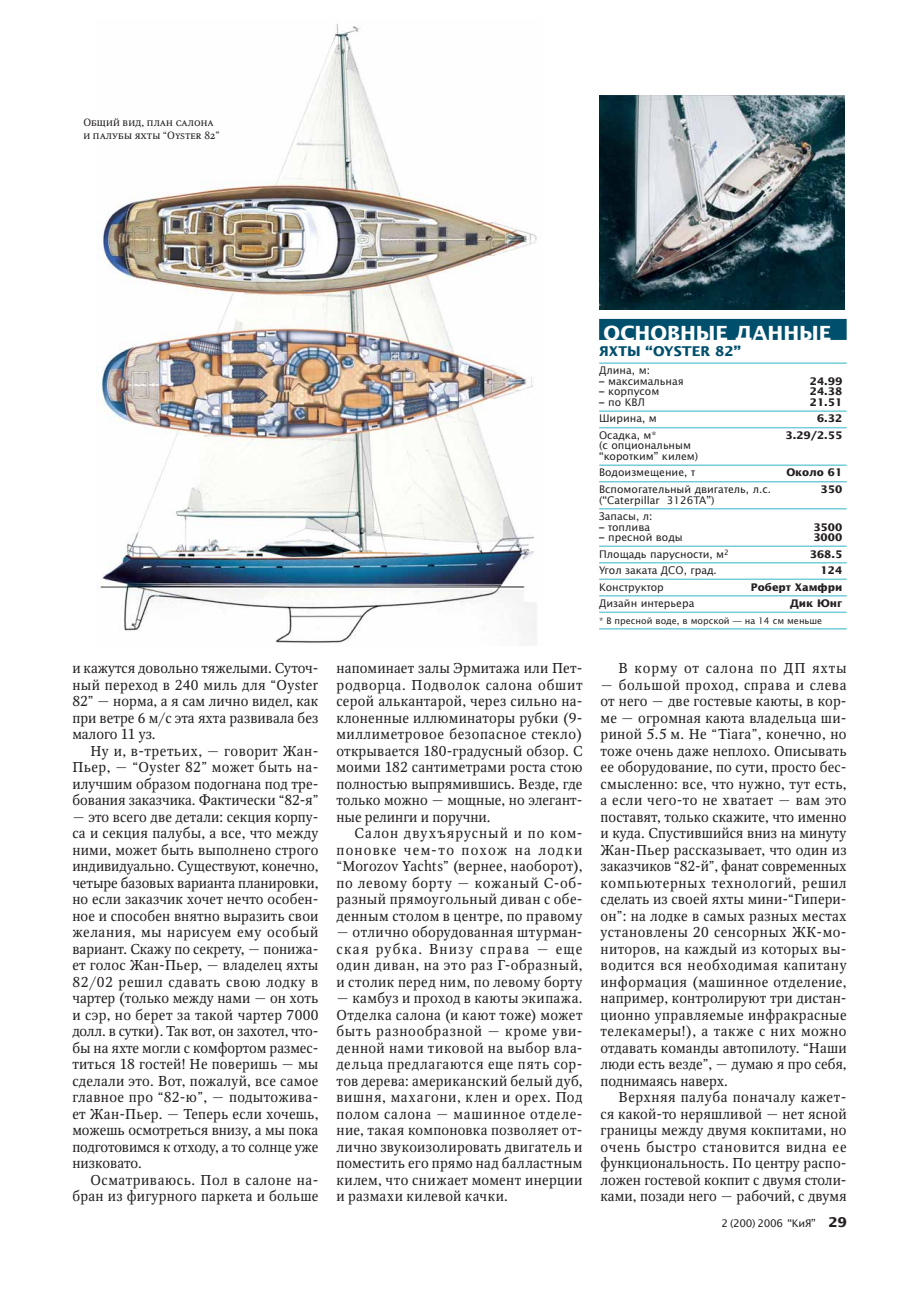
<style>
.page{position:relative;width:919px;height:1289px;background:#fff}
.page>*{position:absolute;margin:0;border:0;box-sizing:border-box;transform-origin:0 0}
.t1{font:700 19.5px "Office Type Sans";color:#fff}
.t2{font:14.25px/16.5px "Octava C";letter-spacing:.005em;color:#231f20;text-align:justify}
.t3{font:14.25px "Octava C";letter-spacing:.065em;color:#231f20}
.t4{font:700 13.5px "Office Type Sans";color:#004f6c}
.t5{font:10.5px/10.5px "Office Type Sans";color:#231f20}
.t6{font:700 10.5px "Office Type Sans";color:#231f20}
.t7{font:10.5px/12.8px "Octava SCC";letter-spacing:.005em;color:#231f20}
.t8{font:10.5px "Office Type Sans";letter-spacing:-.03em;color:#231f20}
.t9{font:9px "Office Type Sans";color:#231f20}
.s1{font-weight:700}
.s2{font-weight:700;font-size:13.5px}
</style>
<div class="page">
<img style="left:96px;top:23px;width:441px;height:620px">
<div style="left:599px;top:319px;width:247px;height:21px;background:#004f6c"></div>
<hr style="left:599px;top:362px;width:247px;height:2px;background:#75cdd9">
<hr style="left:599px;top:410px;width:247px;height:2px;background:#75cdd9">
<hr style="left:599px;top:427px;width:247px;height:1px;background:#75cdd9">
<hr style="left:599px;top:464px;width:247px;height:2px;background:#75cdd9">
<hr style="left:599px;top:481px;width:247px;height:1px;background:#75cdd9">
<hr style="left:599px;top:508px;width:247px;height:1px;background:#75cdd9">
<hr style="left:599px;top:545px;width:247px;height:2px;background:#75cdd9">
<hr style="left:599px;top:562px;width:247px;height:1px;background:#75cdd9">
<hr style="left:599px;top:578px;width:247px;height:2px;background:#75cdd9">
<hr style="left:599px;top:595px;width:247px;height:1px;background:#75cdd9">
<hr style="left:599px;top:611px;width:247px;height:2px;background:#75cdd9">
<hr style="left:599px;top:628px;width:247px;height:1px;background:#75cdd9">
<img style="left:599px;top:95px;width:245px;height:214px">
<p class="t7" style="left:83px;top:116px;width:138px">Общий вид, план салона и палубы яхты “Oyster 82”</p>
<p class="t2" style="left:72px;top:661px;width:247px">и кажутся довольно тяжелыми. Суточ&shy;ный переход в 240 миль для “Oyster 82” — норма, а я сам лично видел, как при ветре 6 м/с эта яхта развивала без малого 11 уз.</p>
<p class="t2" style="left:72px;top:744px;width:247px;text-indent:18px">Ну и, в-третьих, — говорит Жан-Пьер, — “Oyster 82” может быть на&shy;илучшим образом подогнана под тре&shy;бования заказчика. Фактически “82-я”</p>
<p class="t2" style="left:72px;top:810px;width:247px">— это всего две детали: секция корпу&shy;са и секция палубы, а все, что между ними, может быть выполнено строго индивидуально. Существуют, конечно, четыре базовых варианта планировки, но если заказчик хочет нечто особен&shy;ное и способен внятно выразить свои желания, мы нарисуем ему особый вариант. Скажу по секрету, — понижа&shy;ет голос Жан-Пьер, — владелец яхты 82/02 решил сдавать свою лодку в чартер (только между нами — он хоть и сэр, но берет за такой чартер 7000 долл. в сутки). Так вот, он захотел, что&shy;бы на яхте могли с комфортом размес&shy;титься 18 гостей! Не поверишь — мы сделали это. Вот, пожалуй, все самое главное про “82-ю”, — подытожива&shy;ет Жан-Пьер. — Теперь если хочешь, можешь осмотреться внизу, а мы пока подготовимся к отходу, а то солнце уже низковато.</p>
<p class="t2" style="left:72px;top:1173px;width:247px;text-align:right">Осматриваюсь. Пол в салоне на&shy;бран из фигурного паркета и больше</p>
<p class="t2" style="left:336px;top:661px;width:247px">напоминает залы Эрмитажа или Пет&shy;родворца. Подволок салона обшит серой алькантарой, через сильно на&shy;клоненные иллюминаторы рубки (9- миллиметровое безопасное стекло) открывается 180-градусный обзор. С моими 182 сантиметрами роста стою полностью выпрямившись. Везде, где только можно — мощные, но элегант&shy;ные релинги и поручни.</p>
<p class="t2" style="left:336px;top:826px;width:247px;text-indent:18px">Салон двухъярусный и по ком&shy;поновке чем-то похож на лодки “Morozov Yachts” (вернее, наоборот), по левому борту — кожаный С-об&shy;разный прямоугольный диван с обе&shy;денным столом в центре, по правому</p>
<p class="t2" style="left:336px;top:925px;width:247px">— отлично оборудованная штурман&shy;ская рубка. Внизу справа — еще один диван, на это раз Г-образный, и столик перед ним, по левому борту</p>
<p class="t2" style="left:336px;top:991px;width:247px">— камбуз и проход в каюты экипажа.<br>Отделка салона (и кают тоже) может быть разнообразной — кроме уви&shy;денной нами тиковой на выбор вла&shy;дельца предлагаются еще пять сор&shy;тов дерева: американский белый дуб, вишня, махагони, клен и орех. Под полом салона — машинное отделе&shy;ние, такая компоновка позволяет от&shy;лично звукоизолировать двигатель и поместить его прямо над балластным килем, что снижает момент инерции и размахи килевой качки.</p>
<h1 class="t1" style="left:603px;top:325px;width:229px">ОСНОВНЫЕ ДАННЫЕ</h1>
<p class="t4" style="left:599px;top:346px;width:143px">ЯХТЫ “OYSTER 82”</p>
<p class="t5" style="left:599px;top:366px;width:52px">Длина, м:</p>
<p class="t5" style="left:599px;top:377px;width:86px"><span class="s1">–</span> максимальная</p>
<p class="t6" style="left:809px;top:377px;width:34px">24.99</p>
<p class="t5" style="left:599px;top:387px;width:62px"><span class="s1">–</span> корпусом</p>
<p class="t6" style="left:809px;top:387px;width:34px">24.38</p>
<p class="t5" style="left:599px;top:398px;width:47px"><span class="s1">–</span> по КВЛ</p>
<p class="t6" style="left:809px;top:398px;width:34px">21.51</p>
<p class="t5" style="left:599px;top:414px;width:59px">Ширина, м</p>
<p class="t6" style="left:817px;top:414px;width:27px">6.32</p>
<p class="t5" style="left:599px;top:431px;width:59px">Осадка, м*</p>
<p class="t6" style="left:785px;top:431px;width:58px">3.29/2.55</p>
<p class="t5" style="left:599px;top:441px;width:101px">(с опциональным “коротким” килем)</p>
<p class="t5" style="left:599px;top:468px;width:97px">Водоизмещение, т</p>
<p class="t6" style="left:786px;top:468px;width:57px">Около 61</p>
<p class="t5" style="left:599px;top:485px;width:173px">Вспомогательный двигатель, л.с.</p>
<p class="t6" style="left:820px;top:485px;width:23px">350</p>
<p class="t5" style="left:599px;top:492px;width:117px;line-height:16.5px">(“Caterpillar 3126TA”)<br>Запасы, л:</p>
<p class="t5" style="left:599px;top:522px;width:52px"><span class="s1">–</span> топлива</p>
<p class="t6" style="left:813px;top:522px;width:30px">3500</p>
<p class="t5" style="left:599px;top:533px;width:85px"><span class="s1">–</span> пресной воды</p>
<p class="t6" style="left:813px;top:533px;width:30px">3000</p>
<p class="t5" style="left:599px;top:549px;width:131px">Площадь парусности, м<sup>2</sup></p>
<p class="t6" style="left:809px;top:549px;width:34px">368.5</p>
<p class="t5" style="left:599px;top:566px;width:119px">Угол заката ДСО, град.</p>
<p class="t6" style="left:820px;top:566px;width:23px">124</p>
<p class="t5" style="left:599px;top:582px;width:66px">Конструктор</p>
<p class="t6" style="left:750px;top:582px;width:93px">Роберт Хамфри</p>
<p class="t5" style="left:599px;top:599px;width:97px">Дизайн интерьера</p>
<p class="t6" style="left:789px;top:599px;width:54px">Дик Юнг</p>
<p class="t9" style="left:599px;top:617px;width:224px">* В пресной воде, в морской — на 14 см меньше</p>
<p class="t3" style="left:618px;top:663px;width:229px">В корму от салона по ДП яхты</p>
<p class="t2" style="left:600px;top:678px;width:247px">— большой проход, справа и слева от него — две гостевые каюты, в кор&shy;ме — огромная каюта владельца ши&shy;риной 5.5 м. Не “Tiara”, конечно, но тоже очень даже неплохо. Описывать ее оборудование, по сути, просто бес&shy;смысленно: все, что нужно, тут есть, а если чего-то не хватает — вам это поставят, только скажите, что именно и куда. Спустившийся вниз на минуту Жан-Пьер рассказывает, что один из заказчиков “82-й”, фанат современных компьютерных технологий, решил сделать из своей яхты мини-“Гипери&shy;он”: на лодке в самых разных местах установлены 20 сенсорных ЖК-мо&shy;ниторов, на каждый из которых вы&shy;водится вся необходимая капитану информация (машинное отделение, например, контролируют три дистан&shy;ционно управляемые инфракрасные телекамеры!), а также с них можно отдавать команды автопилоту. “Наши люди есть везде”, — думаю я про себя, поднимаясь наверх.</p>
<p class="t2" style="left:600px;top:1090px;width:247px;text-indent:18px">Верхняя палуба поначалу кажет&shy;ся какой-то неряшливой — нет ясной границы между двумя кокпитами, но очень быстро становится видна ее функциональность. По центру распо&shy;ложен гостевой кокпит с двумя столи&shy;ками, позади него — рабочий, с двумя</p>
<p class="t8" style="left:721px;top:1219px;width:127px">2 (200) 2006 “КиЯ” <span class="s2">29</span></p>
</div>
